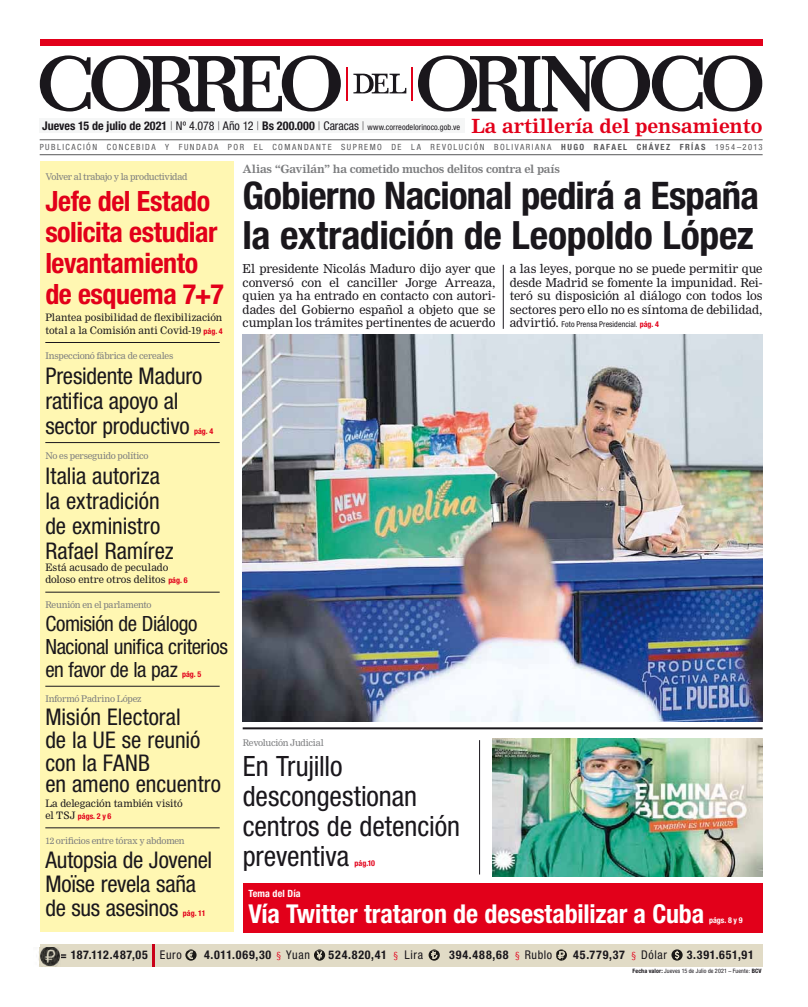
<style>
.page{position:relative;width:808px;height:1007px;background:#fff}
.page>*{position:absolute;margin:0;border:0;box-sizing:border-box;transform-origin:0 0}
.t1{font:700 condensed 39px "Helvetica Neue";letter-spacing:-.01em;color:#1a171c}
.t2{font:700 condensed 38px "Helvetica Neue";letter-spacing:-.02em;color:#1a171c}
.t3{font:700 condensed 28px/31px "Helvetica Neue";letter-spacing:-.015em;color:#e2001a}
.t4{font:condensed 28px/30px "Helvetica Neue";letter-spacing:-.005em;color:#1a171c}
.t5{font:700 condensed 26px "Helvetica Neue";color:#fff}
.t6{font:condensed 23px/25px "Helvetica Neue";letter-spacing:-.005em;color:#1a171c}
.t7{font:condensed 21px/23px "Helvetica Neue";letter-spacing:-.02em;color:#1a171c}
.t8{font:700 19.1px "Nimrod MT Std";letter-spacing:-.005em;color:#e2001a}
.t9{font:12px/13.5px "Nimrod MT Std";letter-spacing:-.005em;color:#1a171c;text-align:justify}
.t10{font:700 condensed 12px "Helvetica Neue";color:#1a171c}
.t11{font:700 condensed 12px "Helvetica Neue";letter-spacing:.045em;color:#1a171c}
.t12{font:700 condensed 12px "Helvetica Neue";letter-spacing:.065em;color:#1a171c}
.t13{font:700 11px "Nimrod MT Std";letter-spacing:-.03em;color:#7b7c7e}
.t14{font:10px/12.2px "Nimrod MT Std";color:#1a171c}
.t15{font:700 condensed 10px "Helvetica Neue";letter-spacing:.01em;color:#fff}
.t16{font:9px "Nimrod MT Std";letter-spacing:-.03em;color:#7b7c7e}
.t17{font:condensed 8.5px "Helvetica Neue";letter-spacing:.17em;color:#58585a}
.t18{font:condensed 8px "Helvetica Neue";letter-spacing:.01em;color:#1a171c}
.t19{font:700 condensed 8px "Helvetica Neue";letter-spacing:-.005em;color:#e2001a}
.t20{font:700 condensed 8px "Helvetica Neue";color:#fff}
.t21{font:condensed 6px "Helvetica Neue";letter-spacing:.015em;color:#1a171c}
.s1{font-weight:100}
.s2{font-weight:400}
.s3{font-weight:400;font-size:8.2px}
.s4{font-weight:700}
.s5{font-family:"Helvetica Neue";font-weight:700;font-stretch:condensed;font-size:8px;color:#e2001a}
.s6{font-family:"Nimrod MT Std";font-weight:400;font-stretch:normal;font-size:10px;color:#1a171c}
.s7{font-family:"Nimrod MT Std";font-stretch:normal;font-size:12px}
.s8{font-weight:700;color:#e2001a}
.s9{font-size:11px}
.s10{color:#e2001a}
</style>
<div class="page">
<div style="left:40px;top:119px;width:425px;height:14px;background:#f5f6f6"></div>
<div style="left:40px;top:40px;width:722px;height:6px;background:#e2001a"></div>
<svg style="left:418px;top:55px;width:344px;height:57px"></svg>
<svg style="left:40px;top:55px;width:301px;height:57px"></svg>
<svg style="left:353px;top:73px;width:53px;height:21px"></svg>
<hr style="left:347px;top:67px;width:1px;height:34px;background:#e2001a">
<hr style="left:411px;top:67px;width:2px;height:34px;background:#e2001a">
<hr style="left:40px;top:154px;width:723px;height:1px;background:#58585a">
<hr style="left:40px;top:139px;width:723px;height:1px;background:#58585a">
<div style="left:40px;top:944px;width:723px;height:23px;background:#e1dbc6"></div>
<hr style="left:152px;top:944px;width:3px;height:23px;background:#c90019">
<img style="left:38px;top:947px;width:23px;height:19px">
<svg style="left:185px;top:949px;width:12px;height:11px"></svg>
<svg style="left:314px;top:949px;width:11px;height:11px"></svg>
<svg style="left:429px;top:949px;width:11px;height:11px"></svg>
<svg style="left:556px;top:949px;width:11px;height:11px"></svg>
<svg style="left:671px;top:949px;width:12px;height:11px"></svg>
<div style="left:243px;top:883px;width:520px;height:50px;background:#e2001a"></div>
<hr style="left:243px;top:727px;width:520px;height:2px;background:#1a171c">
<hr style="left:503px;top:265px;width:1px;height:64px;background:#1a171c">
<img style="left:243px;top:334px;width:520px;height:387px">
<img style="left:492px;top:738px;width:271px;height:138px">
<div style="left:40px;top:162px;width:194px;height:770px;background:#fff7b2"></div>
<hr style="left:45px;top:342px;width:175px;height:1px;background:#1a171c">
<hr style="left:45px;top:442px;width:175px;height:1px;background:#1a171c">
<hr style="left:45px;top:592px;width:175px;height:1px;background:#1a171c">
<hr style="left:45px;top:686px;width:175px;height:1px;background:#1a171c">
<hr style="left:45px;top:827px;width:175px;height:1px;background:#1a171c">
<hr style="left:479px;top:740px;width:1px;height:134px;background:#1a171c">
<p class="t10" style="left:42px;top:122px;width:419px">Jueves 15 de julio de 2021 <span class="s1">|</span> <span class="s2">Nº 4.078</span> <span class="s1">|</span> <span class="s2">Año 12</span> <span class="s1">|</span> Bs 200.000 <span class="s1">|</span> <span class="s2">Caracas</span> <span class="s1">|</span> <span class="s3">www.correodelorinoco.gob.ve</span></p>
<h3 class="t8" style="left:471px;top:115px;width:293px">La artillería del pensamiento</h3>
<p class="t17" style="left:40px;top:144px;width:724px">PUBLICACIÓN CONCEBIDA Y FUNDADA POR EL COMANDANTE SUPREMO DE LA REVOLUCIÓN BOLIVARIANA <span class="s4">HUGO RAFAEL CHÁVEZ FRÍAS</span> 1954–2013</p>
<p class="t16" style="left:45px;top:172px;width:144px">Volver al trabajo y la productividad</p>
<h3 class="t3" style="left:45px;top:189px;width:180px">Jefe del Estado solicita estudiar levantamiento de esquema 7+7</h3>
<p class="t14" style="left:45px;top:312px;width:179px">Plantea posibilidad de flexibilización total a la Comisión anti Covid-19 <span class="s5">pág. 4</span></p>
<p class="t16" style="left:45px;top:351px;width:130px">Inspeccionó fábrica de cereales</p>
<h3 class="t6" style="left:45px;top:366px;width:158px">Presidente Maduro ratifica apoyo al sector productivo</h3>
<p class="t19" style="left:194px;top:428px;width:21px">pág. 4</p>
<p class="t16" style="left:45px;top:451px;width:105px">No es perseguido político</p>
<h3 class="t6" style="left:45px;top:466px;width:130px">Italia autoriza la extradición de exministro<br>Rafael Ramírez</h3>
<p class="t14" style="left:45px;top:562px;width:144px">Está acusado de peculado doloso entre otros delitos <span class="s5">pág. 6</span></p>
<p class="t16" style="left:45px;top:600px;width:108px">Reunión en el parlamento</p>
<h3 class="t7" style="left:45px;top:615px;width:184px">Comisión de Diálogo<br>Nacional unifica criterios en favor de la paz</h3>
<p class="t19" style="left:182px;top:671px;width:21px">pág. 5</p>
<p class="t16" style="left:45px;top:694px;width:98px">Informó Padrino López</p>
<h3 class="t6" style="left:45px;top:708px;width:157px;line-height:23px">Misión Electoral de la UE se reunió con la FANB</h3>
<h3 class="t6" style="left:45px;top:774px;width:177px">en ameno encuentro</h3>
<p class="t14" style="left:45px;top:797px;width:139px">La delegación también visitó</p>
<p class="t19" style="left:45px;top:813px;width:68px"><span class="s6">el TSJ</span> págs. 2 y 6</p>
<p class="t16" style="left:45px;top:836px;width:141px">12 orificios entre tórax y abdomen</p>
<h3 class="t6" style="left:45px;top:850px;width:168px;line-height:24px">Autopsia de Jovenel<br>Moïse revela saña de sus asesinos</h3>
<p class="t19" style="left:183px;top:910px;width:24px">pág. 11</p>
<p class="t13" style="left:243px;top:164px;width:319px">Alias “Gavilán” ha cometido muchos delitos contra el país</p>
<h2 class="t2" style="left:243px;top:182px;width:518px">Gobierno Nacional pedirá a España</h2>
<h1 class="t1" style="left:243px;top:221px;width:513px">la extradición de Leopoldo López</h1>
<p class="t9" style="left:243px;top:263px;width:254px">El presidente Nicolás Maduro dijo ayer que conversó con el canciller Jorge Arreaza, quien ya ha entrado en contacto con autori&shy;dades del Gobierno español a objeto que se cumplan los trámites pertinentes de acuerdo</p>
<p class="t9" style="left:510px;top:263px;width:254px">a las leyes, porque no se puede permitir que desde Madrid se fomente la impunidad. Rei&shy;teró su disposición al diálogo con todos los sectores pero ello no es síntoma de debilidad,</p>
<p class="t18" style="left:510px;top:321px;width:151px"><span class="s7">advirtió.</span> Foto Prensa Presidencial. <span class="s8">pág. 4</span></p>
<p class="t16" style="left:243px;top:738px;width:83px">Revolución Judicial</p>
<h3 class="t4" style="left:243px;top:754px;width:219px">En Trujillo descongestionan centros de detención preventiva</h3>
<p class="t19" style="left:355px;top:860px;width:22px">pág.10</p>
<p class="t15" style="left:248px;top:889px;width:54px">Tema del Día</p>
<h3 class="t5" style="left:248px;top:904px;width:457px">Vía Twitter trataron de desestabilizar a Cuba</h3>
<p class="t20" style="left:709px;top:916px;width:35px">págs. 8 y 9</p>
<p class="t12" style="left:60px;top:950px;width:123px"><span class="s9">=</span> 187.112.487,05 <span class="s2">Euro</span></p>
<p class="t11" style="left:204px;top:950px;width:107px">4.011.069,30 <span class="s10">▪</span> <span class="s2">Yuan</span></p>
<p class="t11" style="left:329px;top:950px;width:96px">524.820,41 <span class="s10">▪</span> <span class="s2">Lira</span></p>
<p class="t11" style="left:449px;top:950px;width:105px">394.488,68 <span class="s10">▪</span> <span class="s2">Rublo</span></p>
<p class="t11" style="left:573px;top:950px;width:95px">45.779,37 <span class="s10">▪</span> <span class="s2">Dólar</span></p>
<p class="t11" style="left:687px;top:950px;width:69px">3.391.651,91</p>
<p class="t21" style="left:632px;top:969px;width:131px"><span class="s4">Fecha valor:</span> Jueves 15 de Julio de 2021 – Fuente: <span class="s4">BCV</span></p>
</div>
